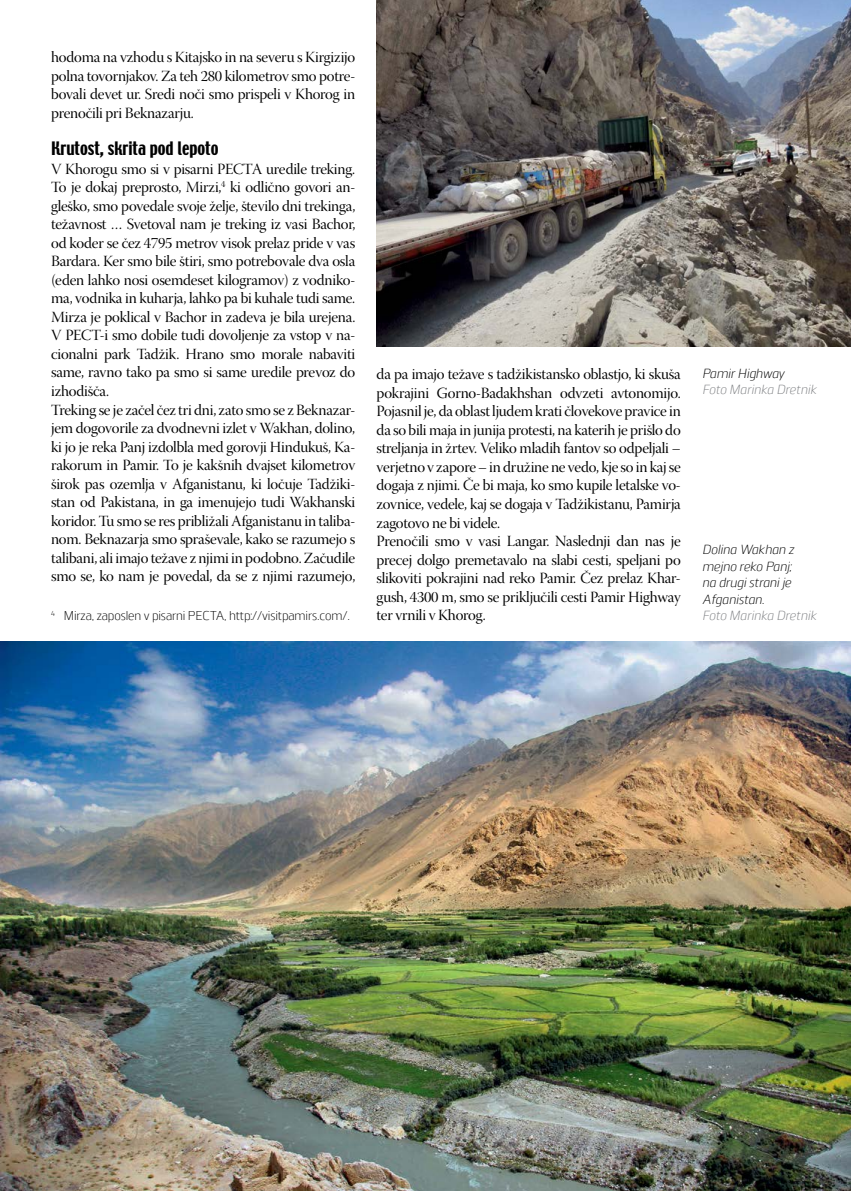
<style>
.page{position:relative;width:851px;height:1191px;background:#fff}
.page>*{position:absolute;margin:0;border:0;box-sizing:border-box;transform-origin:0 0}
.t1{font:16.5px "Techno";color:#000}
.t2{font:15.45px/18.6px "Warnock Pro Disp";letter-spacing:-.015em;color:#000}
.t3{font:italic 300 13.2px/16.5px "Juhl";color:#000}
.t4{font:italic 300 13.2px "Juhl";color:#808285}
.t5{font:300 12.75px "Juhl";letter-spacing:-.01em;color:#000}
</style>
<div class="page">
<img style="left:376px;top:0;width:474px;height:347px">
<img style="left:0;top:641px;width:850px;height:550px">
<p class="t2" style="left:51px;top:50px;width:306px;text-align:justify">hodoma na vzhodu s Kitajsko in na severu s Kirgizijo polna tovornjakov. Za teh 280 kilometrov smo potre&shy;bovali devet ur. Sredi noči smo prispeli v Khorog in prenočili pri Beknazarju.</p>
<p class="t1" style="left:51px;top:137px;width:169px">Krutost, skrita pod lepoto</p>
<p class="t2" style="left:51px;top:161px;width:306px">V Khorogu smo si v pisarni PECTA uredile treking.<br>To je dokaj preprosto, Mirzi,<sup>4</sup> ki odlično govori an&shy;gleško, smo povedale svoje želje, število dni trekinga, težavnost … Svetoval nam je treking iz vasi Bachor, od koder se čez 4795 metrov visok prelaz pride v vas Bardara. Ker smo bile štiri, smo potrebovale dva osla (eden lahko nosi osemdeset kilogramov) z vodniko&shy;ma, vodnika in kuharja, lahko pa bi kuhale tudi same.<br>Mirza je poklical v Bachor in zadeva je bila urejena.<br>V PECT-i smo dobile tudi dovoljenje za vstop v na&shy;cionalni park Tadžik. Hrano smo morale nabaviti same, ravno tako pa smo si same uredile prevoz do izhodišča.<br>Treking se je začel čez tri dni, zato smo se z Beknazar&shy;jem dogovorile za dvodnevni izlet v Wakhan, dolino, ki jo je reka Panj izdolbla med gorovji Hindukuš, Ka&shy;rakorum in Pamir. To je kakšnih dvajset kilometrov širok pas ozemlja v Afganistanu, ki ločuje Tadžiki&shy;stan od Pakistana, in ga imenujejo tudi Wakhanski koridor. Tu smo se res približali Afganistanu in taliba&shy;nom. Beknazarja smo spraševale, kako se razumejo s talibani, ali imajo težave z njimi in podobno. Začudile smo se, ko nam je povedal, da se z njimi razumejo,</p>
<p class="t5" style="left:51px;top:606px;width:300px"><sup>4</sup> Mirza, zaposlen v pisarni PECTA, http://visitpamirs.com/.</p>
<p class="t2" style="left:376px;top:367px;width:306px">da pa imajo težave s tadžikistansko oblastjo, ki skuša pokrajini Gorno-Badakhshan odvzeti avtonomijo.<br>Pojasnil je, da oblast ljudem krati človekove pravice in da so bili maja in junija protesti, na katerih je prišlo do streljanja in žrtev. Veliko mladih fantov so odpeljali – verjetno v zapore – in družine ne vedo, kje so in kaj se dogaja z njimi. Če bi maja, ko smo kupile letalske vo&shy;zovnice, vedele, kaj se dogaja v Tadžikistanu, Pamirja zagotovo ne bi videle.<br>Prenočili smo v vasi Langar. Naslednji dan nas je precej dolgo premetavalo na slabi cesti, speljani po slikoviti pokrajini nad reko Pamir. Čez prelaz Khar&shy;gush, 4300 m, smo se priključili cesti Pamir Highway ter vrnili v Khorog.</p>
<p class="t3" style="left:702px;top:364px;width:84px">Pamir Highway</p>
<p class="t4" style="left:702px;top:380px;width:116px">Foto Marinka Dretnik</p>
<p class="t3" style="left:702px;top:540px;width:93px">Dolina Wakhan z mejno reko Panj; na drugi strani je<br>Afganistan.</p>
<p class="t4" style="left:702px;top:606px;width:116px">Foto Marinka Dretnik</p>
</div>
